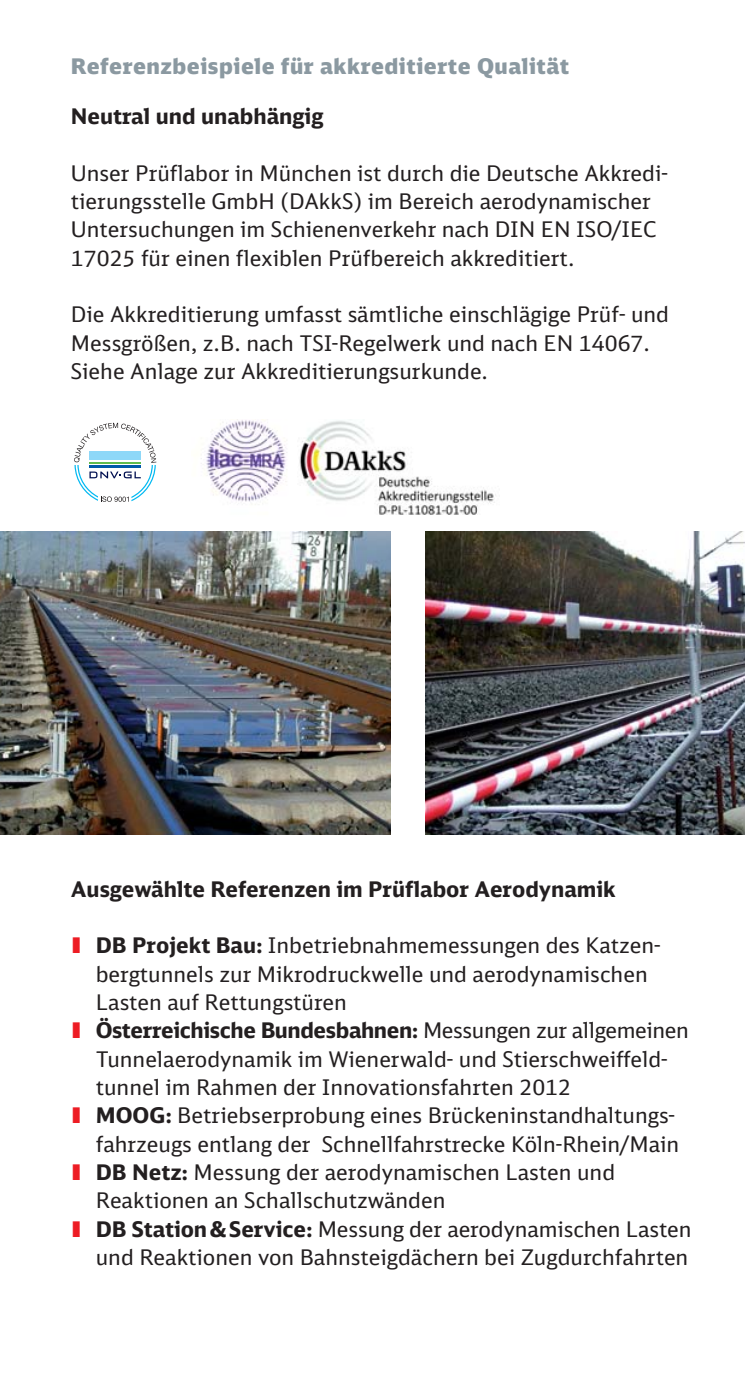
<style>
.page{position:relative;width:745px;height:1382px;background:#fff}
.page>*{position:absolute;margin:0;border:0;box-sizing:border-box;transform-origin:0 0}
.t1{font:21.5px/28.2px "DB Sans";color:#231f20}
.t2{font:700 21.5px "DB Sans";color:#231f20}
.t3{font:700 21.5px "DB Sans";letter-spacing:-.02em;color:#231f20}
.t4{font:900 21.5px "DB Sans";letter-spacing:.025em;color:#8b99a1}
.s1{font-family:"DB Head";font-weight:900;color:#ed1c24}
.s2{font-weight:700}
.s3{font-weight:400}
</style>
<div class="page">
<img style="left:0;top:531px;width:390px;height:304px">
<img style="left:425px;top:531px;width:319px;height:304px">
<svg style="left:74px;top:423px;width:82px;height:79px"></svg>
<img style="left:201px;top:419px;width:295px;height:96px">
<p class="t4" style="left:71px;top:57px;width:499px">Referenzbeispiele für akkreditierte Qualität</p>
<p class="t2" style="left:71px;top:108px;width:254px">Neutral und unabhängig</p>
<p class="t1" style="left:71px;top:161px;width:598px">Unser Prüflabor in München ist durch die Deutsche Akkredi&shy;tierungsstelle GmbH (DAkkS) im Bereich aerodynamischer Untersuchungen im Schienenverkehr nach DIN EN ISO/IEC 17025 für einen flexiblen Prüfbereich akkreditiert.</p>
<p class="t1" style="left:71px;top:302px;width:599px">Die Akkreditierung umfasst sämtliche einschlägige Prüf- und<br>Messgrößen, z.B. nach TSI-Regelwerk und nach EN 14067.<br>Siehe Anlage zur Akkreditierungsurkunde.</p>
<p class="t2" style="left:71px;top:880px;width:546px">Ausgewählte Referenzen im Prüflabor Aerodynamik</p>
<p class="t1" style="left:71px;top:933px;width:590px"><span class="s1">I</span> <span class="s2">DB Projekt Bau:</span> Inbetriebnahmemessungen des Katzen-</p>
<p class="t1" style="left:96px;top:962px;width:553px">bergtunnels zur Mikrodruckwelle und aerodynamischen</p>
<p class="t1" style="left:96px;top:990px;width:252px">Lasten auf Rettungstüren</p>
<p class="t3" style="left:71px;top:1022px;width:619px"><span class="s1">I</span> Österreichische Bundesbahnen: <span class="s3">Messungen zur allgemeinen</span></p>
<p class="t1" style="left:96px;top:1047px;width:573px">Tunnelaerodynamik im Wienerwald- und Stierschweiffeld-</p>
<p class="t1" style="left:96px;top:1075px;width:476px">tunnel im Rahmen der Innovationsfahrten 2012</p>
<p class="t1" style="left:71px;top:1103px;width:605px"><span class="s1">I</span> <span class="s2">MOOG:</span> Betriebserprobung eines Brückeninstandhaltungs-</p>
<p class="t1" style="left:96px;top:1132px;width:584px">fahrzeugs entlang der Schnellfahrstrecke Köln-Rhein/Main</p>
<p class="t1" style="left:71px;top:1160px;width:545px"><span class="s1">I</span> <span class="s2">DB Netz:</span> Messung der aerodynamischen Lasten und</p>
<p class="t1" style="left:96px;top:1188px;width:351px">Reaktionen an Schallschutzwänden</p>
<p class="t1" style="left:71px;top:1217px;width:621px"><span class="s1">I</span> <span class="s2">DB Station&amp;Service:</span> Messung der aerodynamischen Lasten</p>
<p class="t1" style="left:96px;top:1245px;width:593px">und Reaktionen von Bahnsteigdächern bei Zugdurchfahrten</p>
</div>
